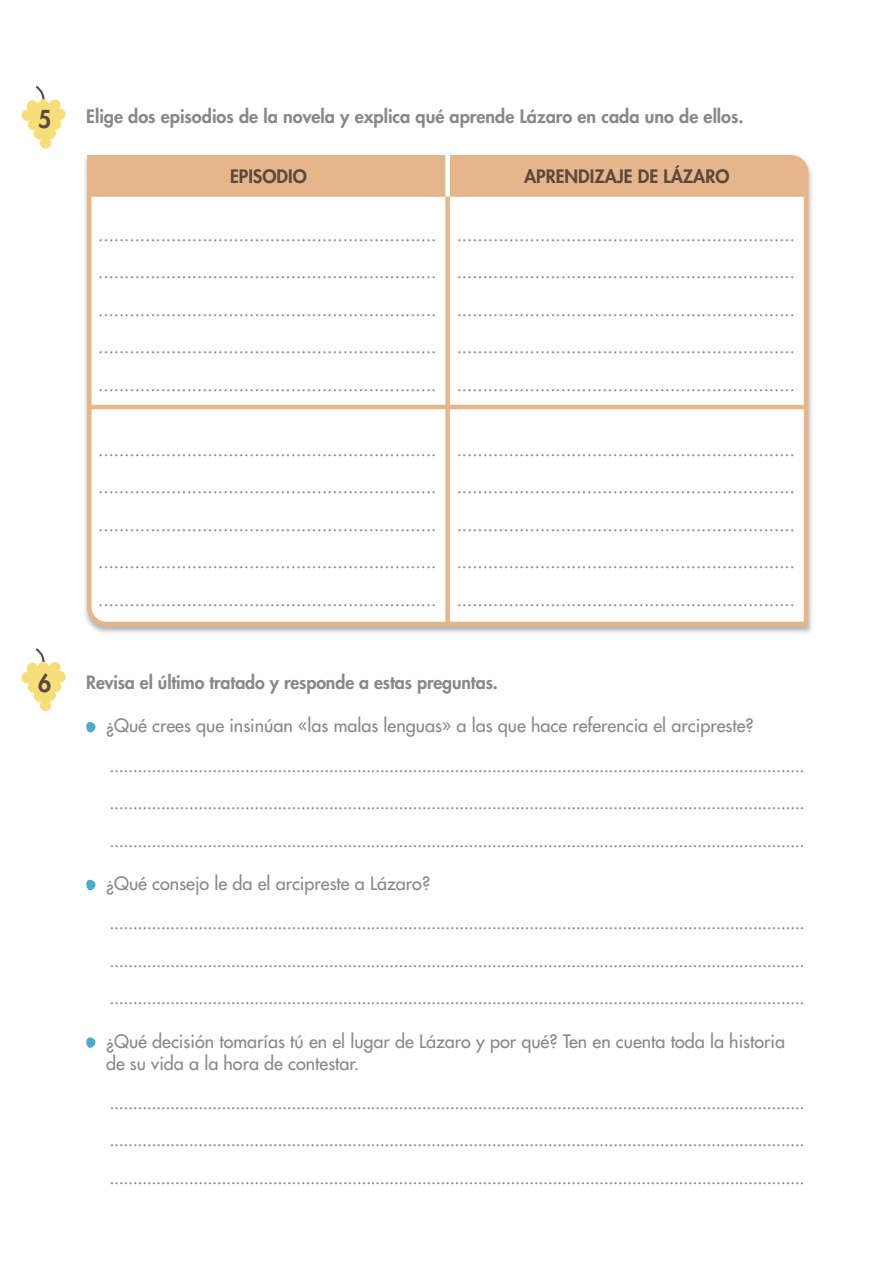
<style>
.page{position:relative;width:893px;height:1263px;background:#fff}
.page>*{position:absolute;margin:0;border:0;box-sizing:border-box;transform-origin:0 0}
.t1{font:800 24px "Futura Std";color:#5e473c;scale:.95 1}
.t2{font:500 18px/37.5px "Futura Std";color:#888;text-align:justify}
.t3{font:800 18px "Futura Std";color:#888}
.t4{font:800 18px "Futura Std";color:#5e473c}
</style>
<div class="page">
<svg style="left:21px;top:648px;width:45px;height:63px"></svg>
<svg style="left:86px;top:722px;width:10px;height:11px"></svg>
<svg style="left:86px;top:879px;width:10px;height:12px"></svg>
<svg style="left:86px;top:1037px;width:10px;height:11px"></svg>
<svg style="left:21px;top:86px;width:45px;height:63px"></svg>
<div style="left:83px;top:154px;width:731px;height:481px;background:#2f2f2e;opacity:.35"></div>
<div style="left:87px;top:155px;width:721px;height:35px;background:#e5b68b"></div>
<svg style="left:85px;top:190px;width:725px;height:438px"></svg>
<div style="left:445px;top:154px;width:5px;height:43px;background:#fff"></div>
<div style="left:445px;top:197px;width:5px;height:428px;background:#e5b68b"></div>
<hr style="left:87px;top:405px;width:719px;height:4px;background:#e5b68b">
<h1 class="t1" style="left:38px;top:104px;width:15px">5</h1>
<p class="t3" style="left:86px;top:105px;width:659px">Elige dos episodios de la novela y explica qué aprende Lázaro en cada uno de ellos.</p>
<p class="t4" style="left:230px;top:165px;width:78px">EPISODIO</p>
<p class="t4" style="left:524px;top:165px;width:207px">APRENDIZAJE DE LÁZARO</p>
<p class="t2" style="left:98px;top:216px;width:340px">................................................................. ................................................................. ................................................................. ................................................................. .................................................................</p>
<p class="t2" style="left:457px;top:216px;width:340px">................................................................. ................................................................. ................................................................. ................................................................. .................................................................</p>
<p class="t2" style="left:98px;top:430px;width:340px">................................................................. ................................................................. ................................................................. ................................................................. .................................................................</p>
<p class="t2" style="left:457px;top:430px;width:340px">................................................................. ................................................................. ................................................................. ................................................................. .................................................................</p>
<h1 class="t1" style="left:38px;top:668px;width:15px">6</h1>
<p class="t3" style="left:86px;top:671px;width:413px">Revisa el último tratado y responde a estas preguntas.</p>
<p class="t2" style="left:106px;top:707px;width:700px;line-height:38px;text-align:left">¿Qué crees que insinúan «las malas lenguas» a las que hace referencia el arcipreste? ..................................................................................................................................................... ..................................................................................................................................................... .....................................................................................................................................................</p>
<p class="t2" style="left:106px;top:865px;width:700px;line-height:38px;text-align:left">¿Qué consejo le da el arcipreste a Lázaro? ..................................................................................................................................................... ..................................................................................................................................................... .....................................................................................................................................................</p>
<p class="t2" style="left:106px;top:1030px;width:681px;line-height:21.6px">¿Qué decisión tomarías tú en el lugar de Lázaro y por qué? Ten en cuenta toda la historia de su vida a la hora de contestar.</p>
<p class="t2" style="left:110px;top:1083px;width:697px">..................................................................................................................................................... ..................................................................................................................................................... .....................................................................................................................................................</p>
</div>
